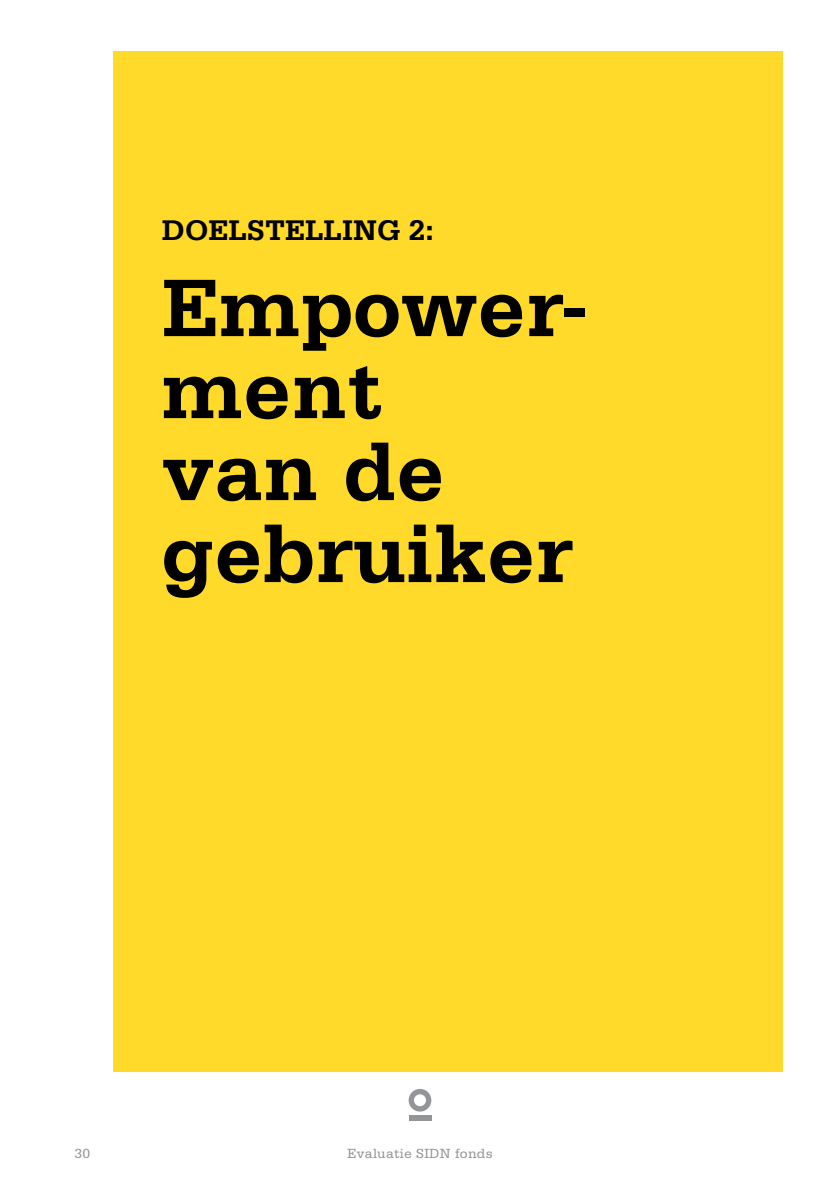
<style>
.page{position:relative;width:840px;height:1191px;background:#fff}
.page>*{position:absolute;margin:0;border:0;box-sizing:border-box;transform-origin:0 0}
.t1{font:700 86px/82px "Serifa";color:#000}
.t2{font:700 30px "Serifa";color:#000}
.t3{font:14px "Serifa";letter-spacing:.02em;color:#939598}
</style>
<div class="page">
<svg style="left:408px;top:1089px;width:23px;height:22px"></svg>
<div style="left:408px;top:1115px;width:23px;height:5px;background:#939598"></div>
<div style="left:113px;top:51px;width:669px;height:1020px;background:#ffda2a"></div>
<p class="t2" style="left:162px;top:213px;width:105px">Doelste</p>
<p class="t2" style="left:305px;top:213px;width:130px">lling 2:</p>
<p class="t1" style="left:162px;top:265px;width:428px">Empower&shy;ment<br>van de gebruiker</p>
<p class="t3" style="left:74px;top:1145px;width:17px">30</p>
<p class="t3" style="left:347px;top:1145px;width:147px">Evaluatie SIDN fonds</p>
</div>
